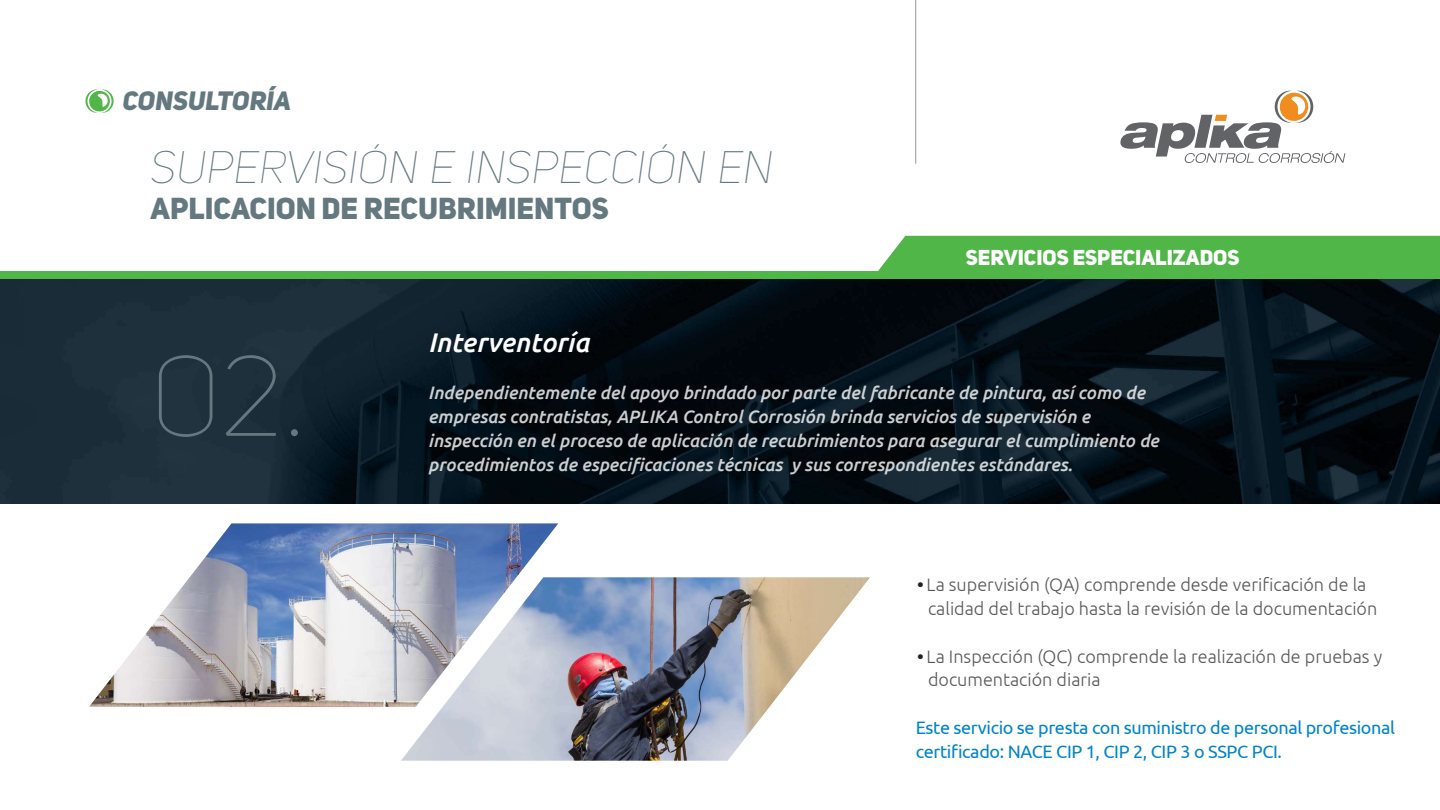
<style>
.page{position:relative;width:1440px;height:810px;background:#fff}
.page>*{position:absolute;margin:0;border:0;box-sizing:border-box;transform-origin:0 0}
.t1{font:112.27px "Uni Sans Thin CAPS";color:#647880}
.t2{font:45px "Uni Sans Thin Italic CAPS";color:#647880}
.t3{font:30px "Uni Sans Heavy CAPS";color:#647880}
.t4{font:italic 500 27px "Ubuntu";color:#fff}
.t5{font:26.25px "Uni Sans Heavy Italic CAPS";color:#647880}
.t6{font:21.3px "Uni Sans Heavy CAPS";color:#fff}
.t7{font:italic 500 18px/23.8px "Ubuntu";color:rgb(255 255 255/.8)}
.t8{font:300 18px/23.8px "Ubuntu";color:#58595b}
.t9{font:18px/23.8px "Ubuntu";letter-spacing:-.02em;color:#0084cb}
.s1{font-weight:500;font-style:italic;color:#231f20}
</style>
<div class="page">
<img style="left:0;top:279px;width:1440px;height:225px">
<img style="left:89px;top:523px;width:469px;height:184px">
<img style="left:401px;top:577px;width:469px;height:184px">
<hr style="left:915px;top:0;width:1px;height:164px;background:#a1a3a6">
<svg style="left:1120px;top:91px;width:225px;height:72px"></svg>
<svg style="left:85px;top:89px;width:29px;height:24px"></svg>
<div style="left:878px;top:236px;width:562px;height:35px;background:#50b648"></div>
<div style="left:0;top:271px;width:1440px;height:8px;background:#50b648"></div>
<h3 class="t5" style="left:123px;top:85px;width:170px">CONSULTORÍA</h3>
<h2 class="t2" style="left:151px;top:142px;width:624px">SUPERVISIÓN E INSPECCIÓN EN</h2>
<h3 class="t3" style="left:151px;top:189px;width:460px">APLICACION DE RECUBRIMIENTOS</h3>
<p class="t6" style="left:966px;top:244px;width:275px">SERVICIOS ESPECIALIZADOS</p>
<h1 class="t1" style="left:151px;top:332px;width:157px">02.</h1>
<h3 class="t4" style="left:428px;top:326px;width:163px">Interventoría</h3>
<p class="t7" style="left:428px;top:381px;width:732px">Independientemente del apoyo brindado por parte del fabricante de pintura, así como de empresas contratistas, APLIKA Control Corrosión brinda servicios de supervisión e inspección en el proceso de aplicación de recubrimientos para asegurar el cumplimiento de procedimientos de especificaciones técnicas y sus correspondientes estándares.</p>
<p class="t8" style="left:928px;top:573px;width:451px;text-indent:-12px"><span class="s1">•</span> La supervisión (QA) comprende desde verificación de la calidad del trabajo hasta la revisión de la documentación</p>
<p class="t8" style="left:928px;top:644px;width:456px;text-indent:-12px"><span class="s1">•</span> La Inspección (QC) comprende la realización de pruebas y documentación diaria</p>
<p class="t9" style="left:916px;top:715px;width:481px">Este servicio se presta con suministro de personal profesional certificado: NACE CIP 1, CIP 2, CIP 3 o SSPC PCI.</p>
</div>
